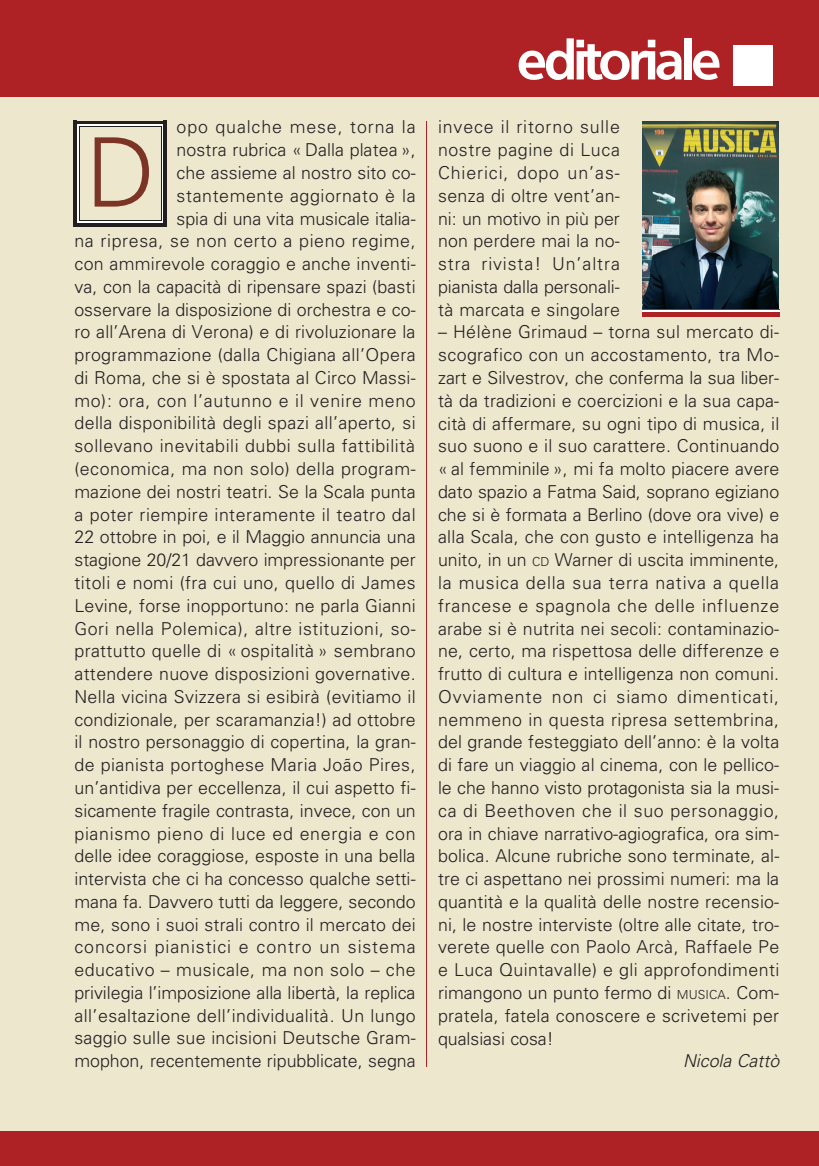
<style>
.page{position:relative;width:819px;height:1166px;background:#ede7ce}
.page>*{position:absolute;margin:0;border:0;box-sizing:border-box;transform-origin:0 0}
.t1{font:95.9px "Adv P2 A67";color:#7c3525}
.t2{font:52.32px "Adv T3020 B";letter-spacing:-.05em;color:#fff}
.t3{font:17.85px/22.8px "Adv P2 A67";letter-spacing:.015em;color:#231f20;text-align:justify}
.t4{font:17.85px "Adv P2 A71";color:#231f20}
.s1{font-family:"Adv Pi 3"}
.s2{font-size:12.42px}
</style>
<div class="page">
<hr style="left:426px;top:122px;width:1px;height:945px;background:#ae2226">
<svg style="left:77px;top:121px;width:86px;height:4px"></svg>
<hr style="left:73px;top:223px;width:94px;height:4px;background:#231f20">
<hr style="left:73px;top:121px;width:4px;height:106px;background:#231f20">
<hr style="left:163px;top:121px;width:4px;height:106px;background:#231f20">
<hr style="left:77px;top:125px;width:86px;height:1px;background:#fff">
<hr style="left:77px;top:221px;width:86px;height:2px;background:#fff">
<hr style="left:77px;top:125px;width:2px;height:98px;background:#fff">
<hr style="left:161px;top:125px;width:2px;height:98px;background:#fff">
<hr style="left:79px;top:126px;width:82px;height:1px;background:#231f20">
<hr style="left:79px;top:220px;width:82px;height:1px;background:#231f20">
<hr style="left:79px;top:126px;width:1px;height:95px;background:#231f20">
<hr style="left:161px;top:126px;width:1px;height:95px;background:#231f20">
<div style="left:0;top:0;width:819px;height:97px;background:#ae2226"></div>
<div style="left:0;top:1131px;width:819px;height:35px;background:#ae2226"></div>
<img style="left:642px;top:122px;width:136px;height:187px">
<hr style="left:642px;top:312px;width:137px;height:4px;background:#ae2226">
<hr style="left:642px;top:310px;width:137px;height:2px;background:#fff">
<hr style="left:642px;top:309px;width:137px;height:1px;background:#ae2226">
<h2 class="t2" style="left:517px;top:38px;width:264px">editoriale <span class="s1">&amp;</span></h2>
<p class="t3" style="left:74px;top:117px;width:343px;text-align:right">opo qualche mese, torna la<br>nostra rubrica « Dalla platea »,<br>che assieme al nostro sito co&shy;stantemente aggiornato e` la<br>spia di una vita musicale italia-<br>na ripresa, se non certo a pieno regime, con ammirevole coraggio e anche inventi&shy;va, con la capacita` di ripensare spazi (basti osservare la disposizione di orchestra e co&shy;ro all’Arena di Verona) e di rivoluzionare la programmazione (dalla Chigiana all’Opera di Roma, che si e` spostata al Circo Massi&shy;mo): ora, con l’autunno e il venire meno della disponibilita` degli spazi all’aperto, si sollevano inevitabili dubbi sulla fattibilita` (economica, ma non solo) della program&shy;mazione dei nostri teatri. Se la Scala punta a poter riempire interamente il teatro dal 22 ottobre in poi, e il Maggio annuncia una stagione 20/21 davvero impressionante per titoli e nomi (fra cui uno, quello di James Levine, forse inopportuno: ne parla Gianni Gori nella Polemica), altre istituzioni, so&shy;prattutto quelle di « ospitalita` » sembrano attendere nuove disposizioni governative.<br>Nella vicina Svizzera si esibira` (evitiamo il condizionale, per scaramanzia!) ad ottobre il nostro personaggio di copertina, la gran&shy;de pianista portoghese Maria Joa˜ o Pires, un’antidiva per eccellenza, il cui aspetto fi&shy;sicamente fragile contrasta, invece, con un pianismo pieno di luce ed energia e con delle idee coraggiose, esposte in una bella intervista che ci ha concesso qualche setti&shy;mana fa. Davvero tutti da leggere, secondo me, sono i suoi strali contro il mercato dei concorsi pianistici e contro un sistema educativo – musicale, ma non solo – che privilegia l’imposizione alla liberta`, la replica all’esaltazione dell’individualita`. Un lungo saggio sulle sue incisioni Deutsche Gram&shy;mophon, recentemente ripubblicate, segna</p>
<p class="t3" style="left:438px;top:117px;width:183px">invece il ritorno sulle nostre pagine di Luca Chierici, dopo un’as&shy;senza di oltre vent’an&shy;ni: un motivo in piu` per non perdere mai la no&shy;stra rivista! Un’altra pianista dalla personali&shy;ta` marcata e singolare</p>
<h1 class="t1" style="left:86px;top:137px;width:70px">D</h1>
<p class="t3" style="left:438px;top:322px;width:343px">– He´ le` ne Grimaud – torna sul mercato di&shy;scografico con un accostamento, tra Mo&shy;zart e Silvestrov, che conferma la sua liber&shy;ta` da tradizioni e coercizioni e la sua capa&shy;cita` di affermare, su ogni tipo di musica, il suo suono e il suo carattere. Continuando « al femminile », mi fa molto piacere avere dato spazio a Fatma Said, soprano egiziano che si e` formata a Berlino (dove ora vive) e alla Scala, che con gusto e intelligenza ha unito, in un <span class="s2">CD</span> Warner di uscita imminente, la musica della sua terra nativa a quella francese e spagnola che delle influenze arabe si e` nutrita nei secoli: contaminazio&shy;ne, certo, ma rispettosa delle differenze e frutto di cultura e intelligenza non comuni.<br>Ovviamente non ci siamo dimenticati, nemmeno in questa ripresa settembrina, del grande festeggiato dell’anno: e` la volta di fare un viaggio al cinema, con le pellico&shy;le che hanno visto protagonista sia la musi&shy;ca di Beethoven che il suo personaggio, ora in chiave narrativo-agiografica, ora sim&shy;bolica. Alcune rubriche sono terminate, al&shy;tre ci aspettano nei prossimi numeri: ma la quantita` e la qualita` delle nostre recensio&shy;ni, le nostre interviste (oltre alle citate, tro&shy;verete quelle con Paolo Arca`, Raffaele Pe e Luca Quintavalle) e gli approfondimenti rimangono un punto fermo di <span class="s2">MUSICA</span>. Com&shy;pratela, fatela conoscere e scrivetemi per qualsiasi cosa!</p>
<p class="t4" style="left:683px;top:1054px;width:97px">Nicola Catto`</p>
</div>
